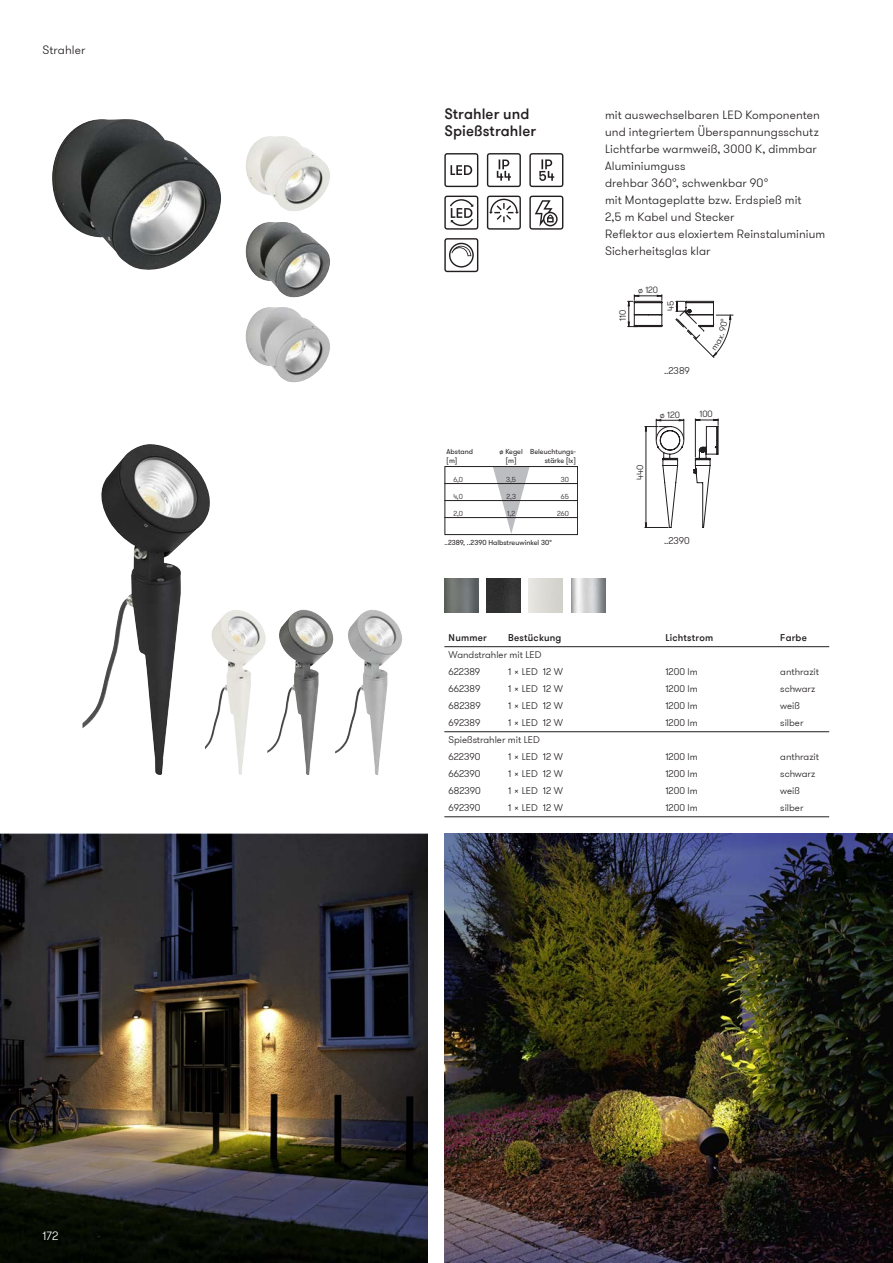
<style>
.page{position:relative;width:893px;height:1263px;background:#fff}
.page>*{position:absolute;margin:0;border:0;box-sizing:border-box;transform-origin:0 0}
.t1{font:500 15px/17px "GT Walsheim Pro";letter-spacing:.005em;color:#231f20}
.t2{font:300 12px/17px "GT Walsheim Pro";letter-spacing:.01em;color:#231f20}
.t3{font:300 12px "GT Walsheim Pro";color:#fff}
.t4{font:300 9.75px/17px "GT Walsheim Pro";color:#231f20}
.t5{font:500 9.75px "GT Walsheim Pro";letter-spacing:.02em;color:#231f20}
.t6{font:300 9px "GT Walsheim Pro";color:#231f20}
.t7{font:7.2px/8.6px "GT Walsheim Pro";color:#231f20}
.t8{font:300 7.2px "GT Walsheim Pro";color:#231f20}
</style>
<div class="page">
<img style="left:444px;top:833px;width:449px;height:430px">
<svg style="left:693px;top:419px;width:26px;height:109px"></svg>
<svg style="left:645px;top:419px;width:39px;height:109px"></svg>
<svg style="left:628px;top:295px;width:35px;height:32px"></svg>
<img style="left:52px;top:119px;width:169px;height:151px">
<img style="left:246px;top:136px;width:84px;height:75px">
<img style="left:246px;top:222px;width:84px;height:76px">
<img style="left:246px;top:307px;width:84px;height:76px">
<img style="left:82px;top:444px;width:128px;height:331px">
<img style="left:205px;top:609px;width:128px;height:166px">
<img style="left:335px;top:610px;width:67px;height:165px">
<img style="left:0;top:833px;width:427px;height:430px">
<svg style="left:487px;top:196px;width:34px;height:34px"></svg>
<svg style="left:444px;top:153px;width:34px;height:34px"></svg>
<svg style="left:444px;top:196px;width:34px;height:34px"></svg>
<svg style="left:529px;top:153px;width:34px;height:34px"></svg>
<svg style="left:444px;top:238px;width:34px;height:34px"></svg>
<img style="left:444px;top:578px;width:34px;height:34px">
<img style="left:571px;top:578px;width:34px;height:34px">
<img style="left:487px;top:578px;width:33px;height:34px">
<svg style="left:529px;top:196px;width:34px;height:34px"></svg>
<svg style="left:487px;top:153px;width:34px;height:34px"></svg>
<svg style="left:493px;top:468px;width:37px;height:65px"></svg>
<div style="left:445px;top:466px;width:133px;height:69px;border:1px solid #231f20"></div>
<hr style="left:445px;top:517px;width:133px;height:1px;background:#231f20">
<hr style="left:445px;top:500px;width:133px;height:1px;background:#231f20">
<hr style="left:445px;top:483px;width:133px;height:1px;background:#231f20">
<hr style="left:444px;top:646px;width:385px;height:1px;background:#231f20">
<hr style="left:444px;top:731px;width:385px;height:1px;background:#231f20">
<hr style="left:444px;top:816px;width:385px;height:1px;background:#231f20">
<svg style="left:675px;top:301px;width:59px;height:57px"></svg>
<p class="t2" style="left:43px;top:42px;width:44px">Strahler</p>
<p class="t3" style="left:43px;top:1228px;width:17px">172</p>
<h1 class="t1" style="left:444px;top:106px;width:93px">Strahler und<br>Spießstrahler</h1>
<p class="t2" style="left:605px;top:107px;width:222px">mit auswechselbaren LED Komponenten und integriertem Überspannungsschutz<br>Lichtfarbe warmweiß, 3000 K, dimmbar<br>Aluminiumguss<br>drehbar 360°, schwenkbar 90°<br>mit Montageplatte bzw. Erdspieß mit<br>2,5 m Kabel und Stecker<br>Reflektor aus eloxiertem Reinstaluminium<br>Sicherheitsglas klar</p>
<p class="t7" style="left:447px;top:447px;width:28px">Abstand [m]</p>
<p class="t7" style="left:500px;top:447px;width:25px;text-align:center">ø Kegel [m]</p>
<p class="t7" style="left:530px;top:447px;width:47px;text-align:right">Beleuchtungs&shy;stärke [lx]</p>
<p class="t8" style="left:453px;top:475px;width:11px">6,0</p>
<p class="t8" style="left:453px;top:492px;width:11px">4,0</p>
<p class="t8" style="left:453px;top:509px;width:11px">2,0</p>
<p class="t8" style="left:561px;top:475px;width:10px">30</p>
<p class="t8" style="left:561px;top:492px;width:10px">65</p>
<p class="t8" style="left:557px;top:509px;width:13px">260</p>
<p class="t8" style="left:506px;top:475px;width:11px">3,5</p>
<p class="t8" style="left:506px;top:492px;width:11px">2,3</p>
<p class="t8" style="left:507px;top:509px;width:9px">1,2</p>
<p class="t7" style="left:444px;top:538px;width:109px">..2389, ..2390 Halbstreuwinkel 30°</p>
<p class="t6" style="left:617px;top:321px;width:13px;rotate:-90deg">110</p>
<p class="t6" style="left:638px;top:284px;width:22px">ø 120</p>
<p class="t6" style="left:665px;top:311px;width:12px;rotate:-90deg">45</p>
<p class="t4" style="left:664px;top:363px;width:27px">..2389</p>
<p class="t6" style="left:660px;top:409px;width:22px">ø 120</p>
<p class="t6" style="left:699px;top:409px;width:15px">100</p>
<p class="t6" style="left:634px;top:480px;width:17px;rotate:-90deg">440</p>
<p class="t4" style="left:664px;top:533px;width:27px">..2390</p>
<p class="t5" style="left:449px;top:631px;width:40px">Nummer</p>
<p class="t5" style="left:508px;top:631px;width:55px">Bestückung</p>
<p class="t5" style="left:665px;top:631px;width:49px">Lichtstrom</p>
<p class="t5" style="left:780px;top:631px;width:28px">Farbe</p>
<p class="t4" style="left:449px;top:646px;width:95px">Wandstrahler mit LED<br>622389</p>
<p class="t4" style="left:508px;top:663px;width:56px">1 x LED 12 W</p>
<p class="t4" style="left:665px;top:663px;width:34px">1200 lm</p>
<p class="t4" style="left:780px;top:663px;width:40px">anthrazit</p>
<p class="t4" style="left:449px;top:680px;width:33px">662389</p>
<p class="t4" style="left:508px;top:680px;width:56px">1 x LED 12 W</p>
<p class="t4" style="left:665px;top:680px;width:34px">1200 lm</p>
<p class="t4" style="left:780px;top:680px;width:36px">schwarz</p>
<p class="t4" style="left:449px;top:697px;width:34px">682389</p>
<p class="t4" style="left:508px;top:697px;width:56px">1 x LED 12 W</p>
<p class="t4" style="left:665px;top:697px;width:34px">1200 lm</p>
<p class="t4" style="left:780px;top:697px;width:21px">weiß</p>
<p class="t4" style="left:449px;top:714px;width:33px">692389</p>
<p class="t4" style="left:508px;top:714px;width:56px">1 x LED 12 W</p>
<p class="t4" style="left:665px;top:714px;width:34px">1200 lm</p>
<p class="t4" style="left:780px;top:714px;width:25px">silber</p>
<p class="t4" style="left:449px;top:731px;width:93px">Spießstrahler mit LED<br>622390</p>
<p class="t4" style="left:508px;top:748px;width:56px">1 x LED 12 W</p>
<p class="t4" style="left:665px;top:748px;width:34px">1200 lm</p>
<p class="t4" style="left:780px;top:748px;width:40px">anthrazit</p>
<p class="t4" style="left:449px;top:765px;width:33px">662390</p>
<p class="t4" style="left:508px;top:765px;width:56px">1 x LED 12 W</p>
<p class="t4" style="left:665px;top:765px;width:34px">1200 lm</p>
<p class="t4" style="left:780px;top:765px;width:36px">schwarz</p>
<p class="t4" style="left:449px;top:782px;width:34px">682390</p>
<p class="t4" style="left:508px;top:782px;width:56px">1 x LED 12 W</p>
<p class="t4" style="left:665px;top:782px;width:34px">1200 lm</p>
<p class="t4" style="left:780px;top:782px;width:21px">weiß</p>
<p class="t4" style="left:449px;top:799px;width:33px">692390</p>
<p class="t4" style="left:508px;top:799px;width:56px">1 x LED 12 W</p>
<p class="t4" style="left:665px;top:799px;width:34px">1200 lm</p>
<p class="t4" style="left:780px;top:799px;width:25px">silber</p>
</div>
